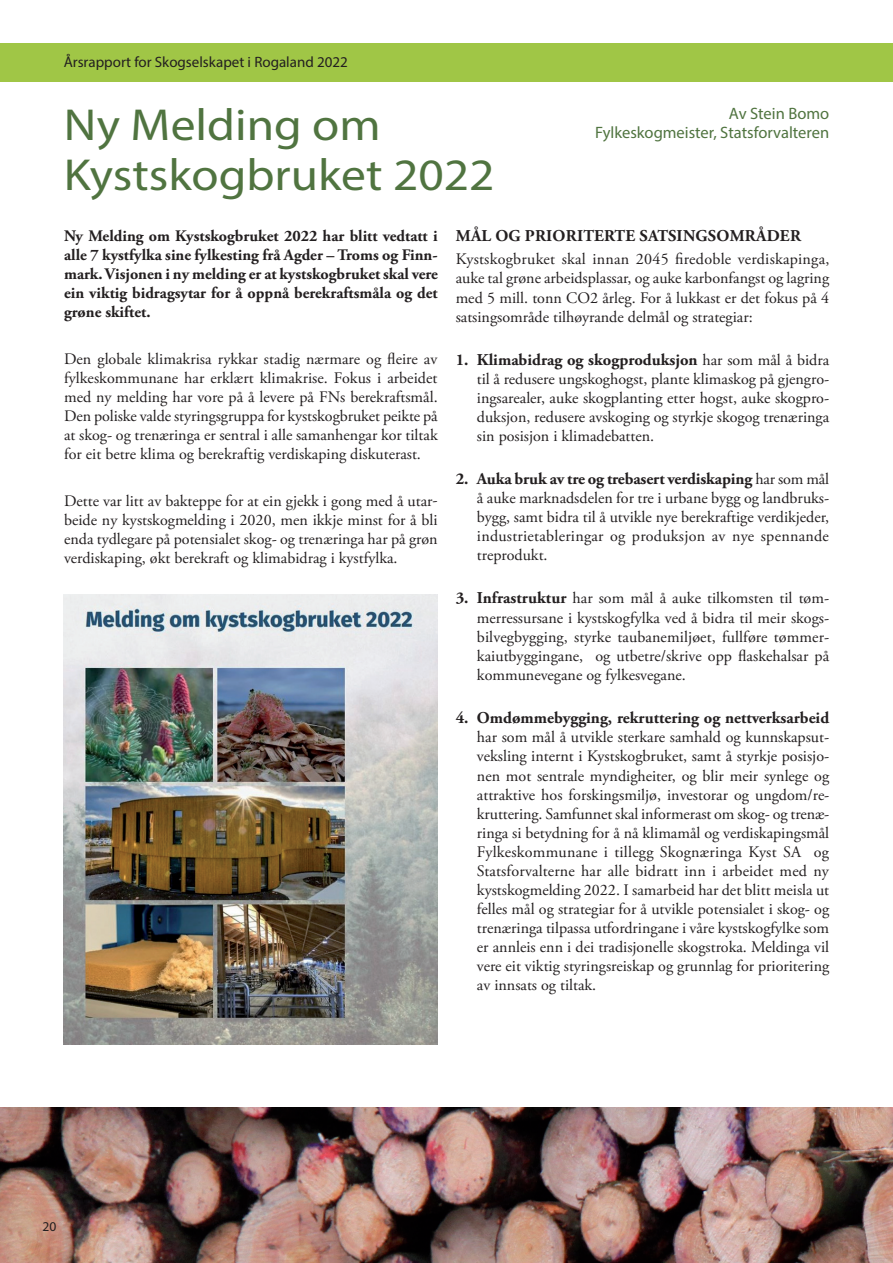
<style>
.page{position:relative;width:893px;height:1263px;background:#fff}
.page>*{position:absolute;margin:0;border:0;box-sizing:border-box;transform-origin:0 0}
.t1{font:45px/49.5px "Myriad Pro";color:#507440;scale:1.1 1}
.t2{font:700 16.5px "Adobe Garamond Pro";color:#231f20}
.t3{font:16.5px/19.5px "Myriad Pro";color:#507440;text-align:right}
.t4{font:16.05px/19px "Adobe Garamond Pro";color:#231f20;text-align:justify}
.t5{font:700 16.05px/19px "Adobe Garamond Pro";color:#231f20;text-align:justify}
.t6{font:15px "Myriad Pro";color:#231f20}
.t7{font:13.5px "Myriad Pro";color:#231f20}
.s1{font-weight:400;font-size:16.05px}
.s2{font-weight:700;font-size:16.5px}
</style>
<div class="page">
<img style="left:0;top:1108px;width:893px;height:155px">
<div style="left:0;top:43px;width:893px;height:38px;background:#a0c646"></div>
<img style="left:64px;top:594px;width:374px;height:450px">
<p class="t6" style="left:64px;top:53px;width:286px">Årsrapport for Skogselskapet i Rogaland 2022</p>
<h1 class="t1" style="left:64px;top:99px;width:393px">Ny Melding om<br>Kystskogbruket 2022</h1>
<p class="t3" style="left:595px;top:103px;width:236px">Av Stein Bomo<br>Fylkeskogmeister, Statsforvalteren</p>
<p class="t5" style="left:64px;top:226px;width:375px">Ny Melding om Kystskogbruket 2022 har blitt vedtatt i alle 7 kystfylka sine fylkesting frå Agder – Troms og Finn&shy;mark. Visjonen i ny melding er at kystskogbruket skal vere ein viktig bidragsytar for å oppnå berekraftsmåla og det grøne skiftet.</p>
<p class="t4" style="left:64px;top:350px;width:375px">Den globale klimakrisa rykkar stadig nærmare og fleire av fylkeskommunane har erklært klimakrise. Fokus i arbeidet med ny melding har vore på å levere på FNs berekraftsmål.<br>Den poliske valde styringsgruppa for kystskogbruket peikte på at skog- og trenæringa er sentral i alle samanhengar kor tiltak for eit betre klima og berekraftig verdiskaping diskuterast.</p>
<p class="t4" style="left:64px;top:491px;width:375px">Dette var litt av bakteppe for at ein gjekk i gong med å utar&shy;beide ny kystskogmelding i 2020, men ikkje minst for å bli enda tydlegare på potensialet skog- og trenæringa har på grøn verdiskaping, økt berekraft og klimabidrag i kystfylka.</p>
<p class="t2" style="left:456px;top:226px;width:347px">MÅL OG PRIORITERTE SATSINGSOMRÅDER</p>
<p class="t4" style="left:456px;top:250px;width:375px">Kystskogbruket skal innan 2045 firedoble verdiskapinga, auke tal grøne arbeidsplassar, og auke karbonfangst og lagring med 5 mill. tonn CO2 årleg. For å lukkast er det fokus på 4 satsingsområde tilhøyrande delmål og strategiar:</p>
<p class="t2" style="left:456px;top:350px;width:375px">1. Klimabidrag og skogproduksjon <span class="s1">har som mål å bidra</span></p>
<p class="t4" style="left:477px;top:370px;width:354px">til å redusere ungskoghogst, plante klimaskog på gjengro&shy;ingsarealer, auke skogplanting etter hogst, auke skogpro&shy;duksjon, redusere avskoging og styrkje skogog trenæringa sin posisjon i klimadebatten.</p>
<p class="t2" style="left:456px;top:469px;width:375px">2. Auka bruk av tre og trebasert verdiskaping <span class="s1">har som mål</span></p>
<p class="t4" style="left:477px;top:489px;width:354px">å auke marknadsdelen for tre i urbane bygg og landbruks&shy;bygg, samt bidra til å utvikle nye berekraftige verdikjeder, industrietableringar og produksjon av nye spennande treprodukt.</p>
<p class="t4" style="left:477px;top:589px;width:354px;text-indent:-21px"><span class="s2">3. Infrastruktur</span> har som mål å auke tilkomsten til tøm&shy;merressursane i kystskogfylka ved å bidra til meir skogs&shy;bilvegbygging, styrke taubanemiljøet, fullføre tømmer&shy;kaiutbyggingane, og utbetre/skrive opp flaskehalsar på kommunevegane og fylkesvegane.</p>
<p class="t2" style="left:456px;top:708px;width:375px">4. Omdømmebygging, rekruttering og nettverksarbeid</p>
<p class="t4" style="left:477px;top:728px;width:354px">har som mål å utvikle sterkare samhald og kunnskapsut&shy;veksling internt i Kystskogbruket, samt å styrkje posisjo&shy;nen mot sentrale myndigheiter, og blir meir synlege og attraktive hos forskingsmiljø, investorar og ungdom/re&shy;kruttering. Samfunnet skal informerast om skog- og trenæ&shy;ringa si betydning for å nå klimamål og verdiskapingsmål Fylkeskommunane i tillegg Skognæringa Kyst SA og Statsforvalterne har alle bidratt inn i arbeidet med ny kystskogmelding 2022. I samarbeid har det blitt meisla ut felles mål og strategiar for å utvikle potensialet i skog- og trenæringa tilpassa utfordringane i våre kystskogfylke som er annleis enn i dei tradisjonelle skogstroka. Meldinga vil vere eit viktig styringsreiskap og grunnlag for prioritering av innsats og tiltak.</p>
<p class="t7" style="left:43px;top:1218px;width:15px">20</p>
</div>
